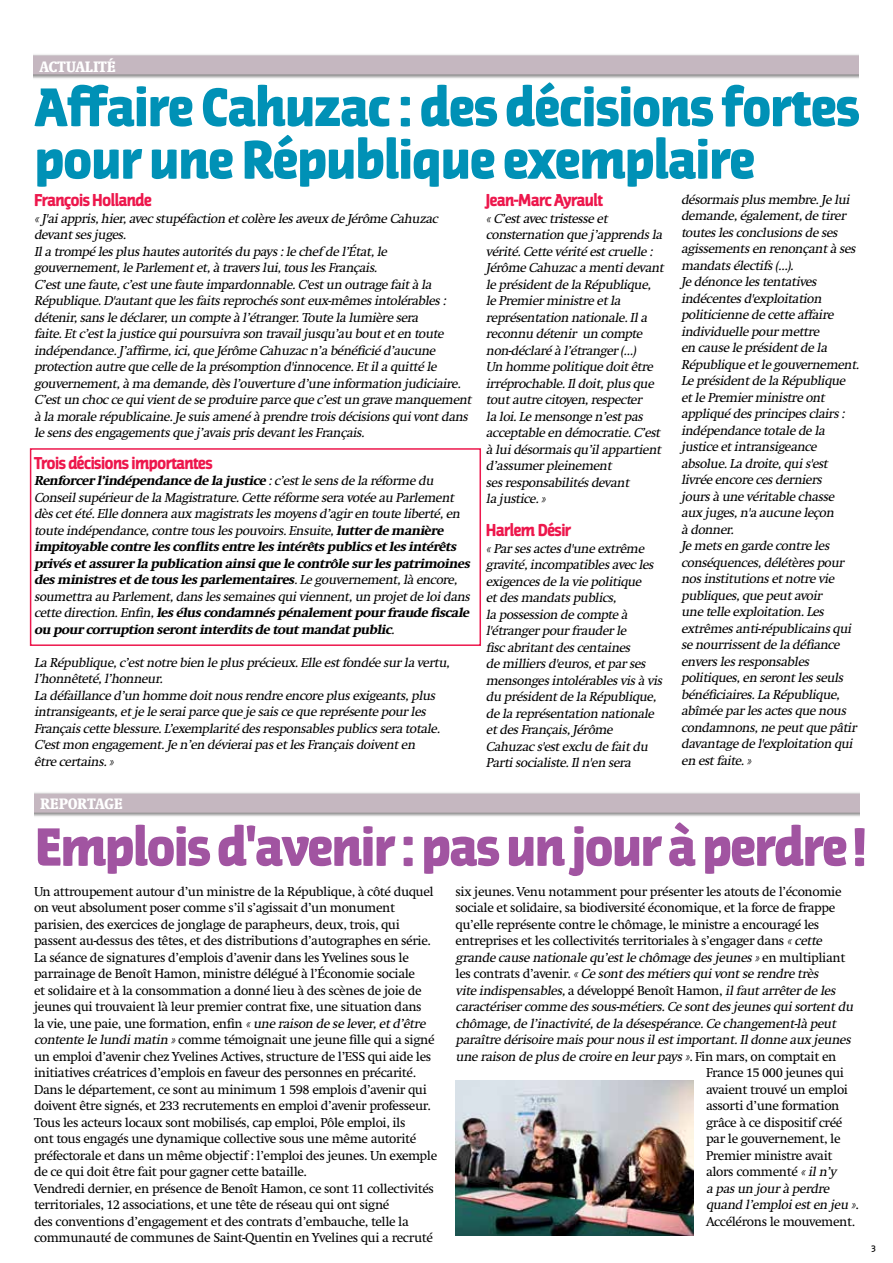
<style>
.page{position:relative;width:893px;height:1263px;background:#fff}
.page>*{position:absolute;margin:0;border:0;box-sizing:border-box;transform-origin:0 0}
.t1{font:900 51px/52.5px "Jaures";letter-spacing:-.04em;color:#0091b6}
.t2{font:900 50.55px "Jaures";letter-spacing:-.05em;color:#a154a1}
.t3{font:700 16.5px "Jaures";letter-spacing:-.035em;color:#ed174c}
.t4{font:700 condensed 15.75px "Swift";letter-spacing:.02em;color:#fff}
.t5{font:italic 13.5px/16.5px "Swift";letter-spacing:-.035em;color:#000}
.t6{font:13.5px/16.5px "Swift";letter-spacing:-.03em;color:#000}
.t7{font:600 9px "Jaures";color:#000}
.s1{font-weight:800}
.s2{font-style:italic}
.s3{font-style:normal}
</style>
<div class="page">
<div style="left:30px;top:448px;width:451px;height:198px;border:2px solid #ed174c"></div>
<div style="left:34px;top:794px;width:825px;height:19px;background:#c5b7c0"></div>
<div style="left:34px;top:56px;width:825px;height:18px;background:#c5b7c0"></div>
<img style="left:456px;top:1080px;width:237px;height:155px">
<p class="t4" style="left:40px;top:58px;width:77px">ACTUALITÉ</p>
<h1 class="t1" style="left:34px;top:81px;width:828px">Affaire Cahuzac : des décisions fortes pour une République exemplaire</h1>
<p class="t3" style="left:34px;top:191px;width:119px">François Hollande</p>
<p class="t5" style="left:34px;top:210px;width:442px">«J 'aiappris,hier,avecstupéfaction etcolère lesaveux de Jérôme Cahuzac devantsesjuges.<br>Ila trompé lesplushautesautoritésdu pays:le chef de l’État,le gouvernement,le Parlementet,à traverslui,touslesFrançais.<br>C’estune faute,c’estune faute impardonnable.C'estun outrage faità la République.D'autantque lesfaitsreprochéssonteux-mêmesintolérables : détenir,sansle déclarer,un compte à l’étranger.Toute la lumière sera faite.Etc’estla justice quipoursuivra son travailjusqu’au bouteten toute indépendance.J ’affirme,ici,que Jérôme Cahuzacn’a bénéficié d’aucune protection autre que celle de la présomption d'innocence.Etila quitté le gouvernement,à ma demande,dèsl’ouverture d’une information judiciaire.<br>C’estun chocce quivientde se produire parce que c’estun grave manquement à la morale républicaine.Je suisamené à prendre troisdécisionsquivontdans le sensdesengagementsque j ’avaisprisdevantles Français.</p>
<p class="t3" style="left:34px;top:453px;width:180px">Trois décisions importantes</p>
<p class="t5" style="left:34px;top:473px;width:440px"><span class="s1">Renforcerl’indépendance de la justice</span> :c’estle sensde la réforme du Conseilsupérieurde la Magistrature.Cette réforme sera votée au Parlement dèscetété.Elle donnera aux magistratslesmoyensd’agiren toute liberté,en toute indépendance,contre touslespouvoirs.Ensuite,<span class="s1">lutterde manière impitoyable contre lesconflitsentre lesintérêtspublicsetlesintérêts privésetassurerla publication ainsique le contrôle surlespatrimoines desministresetde touslesparlementaires</span>.Le gouvernement,là encore, soumettra au Parlement,danslessemainesquiviennent,un proj etde loidans cette direction.Enfin,<span class="s1">leséluscondamnéspénalementpourfraude fiscale ou pourcorruption serontinterditsde toutmandat public</span>.</p>
<p class="t5" style="left:34px;top:654px;width:420px">La République,c’estnotre bien le plusprécieux.Elle estfondée surla vertu, l’honnêteté,l’honneur.<br>La défaillance d’un homme doitnousrendre encore plusexigeants,plus intransigeants,etj e le seraiparce que j e saisce que représente pourles Françaiscette blessure.L’exemplarité desresponsablespublicssera totale.<br>C'estmon engagement.Je n’en dévieraipasetlesFrançaisdoiventen<br>être certains.»</p>
<p class="t3" style="left:486px;top:191px;width:119px">Jean-Marc Ayrault</p>
<p class="t5" style="left:486px;top:210px;width:182px">«C’estavectristesse et consternation que j ’apprendsla vérité.Cette vérité estcruelle :<br>Jérôme Cahuzaca mentidevant le présidentde la République, le Premierministre etla représentation nationale.Ila reconnu détenir un compte non-déclaré à l’étranger(…)<br>Un homme politique doitêtre irréprochable.Ildoit,plusque toutautre citoyen,respecter<br>la loi.Le mensonge n’estpas acceptable en démocratie.C’est à luidésormaisqu’ilappartient d’assumerpleinement sesresponsabilitésdevant<br>la justice.»</p>
<p class="t3" style="left:486px;top:521px;width:87px">Harlem Désir</p>
<p class="t5" style="left:486px;top:540px;width:181px">«Parsesactesd'une extrême gravité,incompatiblesavecles exigencesde la vie politique etdesmandatspublics,<br>la possession de compte à l'étrangerpourfrauderle fiscabritantdescentaines<br>de milliersd'euros,etparses mensongesintolérablesvisà vis du présidentde la République, de la représentation nationale etdesFrançais,Jérôme<br>Cahuzacs'estexclu de faitdu<br>Partisocialiste.Iln'en sera</p>
<p class="t4" style="left:40px;top:795px;width:84px">REPORTAGE</p>
<p class="t5" style="left:681px;top:191px;width:182px">désormaisplusmembre.Je lui demande,également,de tirer touteslesconclusionsde ses agissementsen renonçantà ses mandats électifs(…).<br>Je dénonce lestentatives indécentesd'exploitation politicienne de cette affaire individuelle pourmettre<br>en cause le présidentde la<br>République etle gouvernement.<br>Le présidentde la République etle Premierministre ont appliqué desprincipesclairs : indépendance totale de la justice etintransigeance absolue.La droite,quis'est livrée encore cesderniers<br>j oursà une véritable chasse aux juges,n'a aucune leçon<br>à donner.<br>Je metsen garde contre les conséquences,délétèrespour nosinstitutionsetnotre vie publiques,que peutavoir<br>une telle exploitation.Les extrêmesanti-républicainsqui se nourrissentde la défiance enverslesresponsables politiques,en serontlesseuls bénéficiaires.La République, abîmée parlesactesque nous condamnons,ne peutque pâtir davantage de l'exploitation qui en estfaite.»</p>
<h2 class="t2" style="left:34px;top:816px;width:833px">Emplois d'avenir : pas un jour à perdre !</h2>
<p class="t6" style="left:34px;top:883px;width:405px">Un attroupement autour d’un ministre de la République, à côté duquel on veut absolument poser comme s’il s’agissait d’un monument parisien, des exercices de jonglage de parapheurs, deux, trois, qui passent au-dessus des têtes, et des distributions d’autographes en série.<br>La séance de signatures d’emplois d’avenir dans les Yvelines sous le parrainage de Benoît Hamon, ministre délégué à l’Économie sociale<br>et solidaire et à la consommation a donné lieu à des scènes de joie de jeunes qui trouvaient là leur premier contrat fixe, une situation dans<br>la vie, une paie, une formation, enfin <span class="s2">«une raison de se lever,etd’être contente le lundimatin »</span>comme témoignait une jeune fille qui a signé un emploi d’avenir chez Yvelines Actives, structure de l’ESS qui aide les initiatives créatrices d’emplois en faveur des personnes en précarité.<br>Dans le département, ce sont au minimum 1 598 emplois d’avenir qui doivent être signés, et 233 recrutements en emploi d’avenir professeur.<br>Tous les acteurs locaux sont mobilisés, cap emploi, Pôle emploi, ils<br>ont tous engagés une dynamique collective sous une même autorité préfectorale et dans un même objectif : l’emploi des jeunes. Un exemple de ce qui doit être fait pour gagner cette bataille.<br>Vendredi dernier, en présence de Benoît Hamon, ce sont 11 collectivités territoriales, 12 associations, et une tête de réseau qui ont signé<br>des conventions d’engagement et des contrats d’embauche, telle la communauté de communes de Saint-Quentin en Yvelines qui a recruté</p>
<p class="t6" style="left:456px;top:883px;width:388px">six jeunes. Venu notamment pour présenter les atouts de l’économie</p>
<p class="t6" style="left:456px;top:900px;width:381px">sociale et solidaire, sa biodiversité économique, et la force de frappe</p>
<p class="t6" style="left:456px;top:916px;width:365px">qu’elle représente contre le chômage, le ministre a encouragé les</p>
<p class="t6" style="left:456px;top:933px;width:371px">entreprises et les collectivités territoriales à s’engager dans <span class="s2">«cette</span></p>
<p class="t5" style="left:456px;top:949px;width:391px">grande cause nationale qu’estle chômage desj eunes»<span class="s3">e n m u l t i p l i a n t</span></p>
<p class="t5" style="left:456px;top:966px;width:367px"><span class="s3">l e s c o n t r a t s d ’ ave n i r.</span> «Ce sontdesmétiersquivontse rendre très</p>
<p class="t5" style="left:456px;top:982px;width:384px">vite indispensables,<span class="s3">a d éve l o p p é B e n o î t H a m o n ,</span> ilfautarrêterde les</p>
<p class="t5" style="left:456px;top:999px;width:402px">caractérisercomme dessous-métiers.Ce sontdesj eunesquisortentdu</p>
<p class="t5" style="left:456px;top:1015px;width:385px">chômage,de l’inactivité,de la désespérance.Ce changement-là peut</p>
<p class="t5" style="left:456px;top:1032px;width:399px">paraître dérisoire maispournousilestimportant.Ildonne aux j eunes</p>
<p class="t5" style="left:456px;top:1048px;width:382px">une raison de plusde croire en leurpays»<span class="s3">. F i n m a r s , o n c o m p t a i t e n</span></p>
<p class="t6" style="left:706px;top:1065px;width:140px">France 15 000 jeunes qui</p>
<p class="t6" style="left:706px;top:1081px;width:144px">avaient trouvé un emploi</p>
<p class="t6" style="left:706px;top:1098px;width:135px">assorti d’une formation</p>
<p class="t6" style="left:706px;top:1114px;width:138px">grâce à ce dispositif créé</p>
<p class="t6" style="left:706px;top:1131px;width:136px">par le gouvernement, le</p>
<p class="t6" style="left:706px;top:1147px;width:128px">Premier ministre avait</p>
<p class="t6" style="left:706px;top:1164px;width:132px">alors commenté <span class="s2">«iln’y</span></p>
<p class="t5" style="left:706px;top:1180px;width:128px">a pasun j ourà perdre</p>
<p class="t5" style="left:706px;top:1197px;width:154px">quand l’emploiesten jeu »<span class="s3">.</span></p>
<p class="t6" style="left:706px;top:1213px;width:150px">Accélérons le mouvement.</p>
<p class="t7" style="left:871px;top:1244px;width:6px">3</p>
</div>
